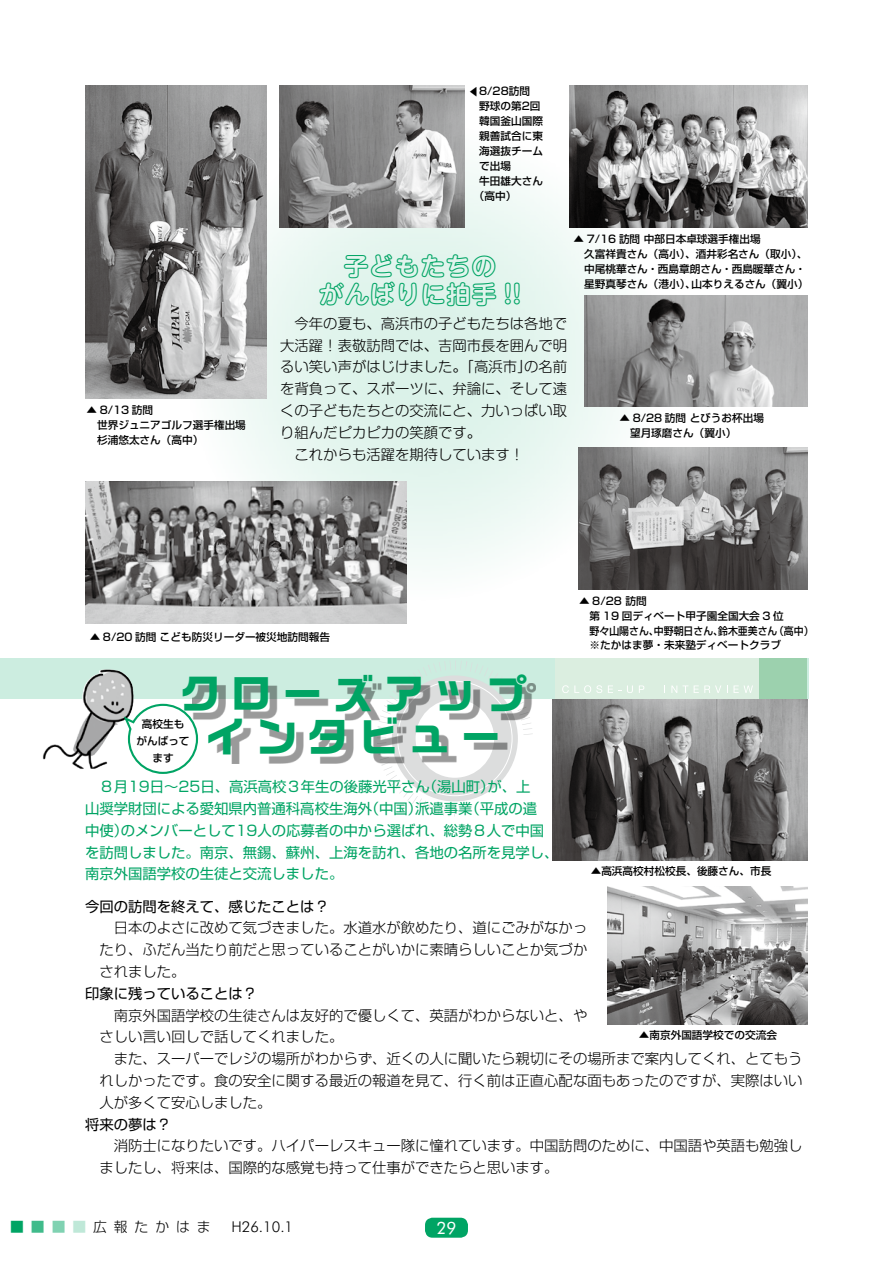
<style>
.page{position:relative;width:893px;height:1263px;background:#fff}
.page>*{position:absolute;margin:0;border:0;box-sizing:border-box;transform-origin:0 0}
.t1{font:700 40.8px/43.3px "Ro G San Srf Std";letter-spacing:.25em;color:#00a464;text-align:center}
.t2{font:25.5px/27.6px "Shin M Go Min Line";color:#00a464;text-align:center}
.t3{font:16.95px "Futura BT";color:#fff}
.t4{font:300 14.85px "Futura BT";color:#000}
.t5{font:300 14.4px/21.8px "Shin Go Pr 6 N";color:#000}
.t6{font:14.4px/21.8px "Shin Go Pr 6 N";color:#00a464}
.t7{font:300 14.4px "Shin M Go Pr 6 N";color:#000}
.t8{font:14.4px "Shin Go Pr 6 N";color:#000}
.t9{font:500 10.65px/14.9px "Shin Go Pr 6 N";color:#000}
.t10{font:500 10.65px "Shin Go Pr 6 N";color:#000;scale:.93 1}
.s1{font-family:"Shin Go Pr 6 N";font-size:13.8px;color:#00a464}
.s2{font-family:"Shin Go Pr 6 N";font-size:13.8px;color:#40bb8b}
.s3{font-family:"Shin Go Pr 6 N";font-size:13.8px;color:#80d2b2}
.s4{font-family:"Shin Go Pr 6 N";font-size:13.8px;color:#bfe8d8}
.s5{font-family:"Shin Go Pr 6 N";font-size:13.8px}
</style>
<div class="page">
<div style="left:425px;top:1218px;width:43px;height:20px;background:#00a464;border-radius:8px"></div>
<svg style="left:186px;top:124px;width:476px;height:476px;fill:#e7f6f0"></svg>
<div style="left:0;top:658px;width:808px;height:41px;background:#ccede0"></div>
<div style="left:555px;top:658px;width:252px;height:41px;background:#dbeee0"></div>
<div style="left:759px;top:658px;width:48px;height:41px;background:#9cd1ae"></div>
<svg style="left:562px;top:685px;width:40px;height:8px"></svg>
<svg style="left:608px;top:685px;width:13px;height:8px"></svg>
<svg style="left:627px;top:685px;width:6px;height:8px"></svg>
<svg style="left:639px;top:685px;width:5px;height:8px"></svg>
<svg style="left:671px;top:685px;width:17px;height:8px"></svg>
<svg style="left:694px;top:685px;width:27px;height:8px"></svg>
<svg style="left:734px;top:685px;width:19px;height:8px"></svg>
<img style="left:553px;top:699px;width:254px;height:162px">
<svg style="left:381px;top:662px;width:131px;height:155px"></svg>
<div style="left:416px;top:699px;width:78px;height:79px;background:#fff;border-radius:50%"></div>
<div style="left:192px;top:683px;width:344px;height:81px;background:#000;opacity:.4"></div>
<img style="left:608px;top:886px;width:200px;height:138px">
<img style="left:569px;top:85px;width:238px;height:142px">
<img style="left:585px;top:295px;width:222px;height:111px">
<img style="left:578px;top:448px;width:229px;height:141px">
<img style="left:279px;top:85px;width:185px;height:142px">
<img style="left:85px;top:482px;width:321px;height:141px">
<img style="left:85px;top:85px;width:182px;height:314px">
<img style="left:49px;top:669px;width:55px;height:85px">
<svg style="left:122px;top:703px;width:77px;height:71px"></svg>
<p class="t9" style="left:86px;top:402px;width:161px">▲ 8/13 訪問<br>　世界ジュニアゴルフ選手権出場　杉浦悠太さん（高中）</p>
<p class="t9" style="left:466px;top:97px;width:12px;rotate:-90deg">▲</p>
<p class="t9" style="left:479px;top:83px;width:52px">8/28訪問</p>
<p class="t9" style="left:479px;top:98px;width:63px">野球の第2回</p>
<p class="t9" style="left:479px;top:113px;width:65px">韓国釜山国際</p>
<p class="t9" style="left:479px;top:128px;width:65px">親善試合に東</p>
<p class="t9" style="left:479px;top:143px;width:65px">海選抜チーム</p>
<p class="t9" style="left:479px;top:158px;width:33px">で出場</p>
<p class="t9" style="left:469px;top:173px;width:76px">　牛田雄大さん</p>
<p class="t9" style="left:469px;top:188px;width:49px">　（高中）</p>
<h2 class="t2" style="left:318px;top:249px;width:204px">子どもたちの<br>がんばりに拍手 !!</h2>
<p class="t9" style="left:584px;top:231px;width:226px;text-indent:-11px">▲ 7/16 訪問 中部日本卓球選手権出場<br>久富祥貴さん（高小）、酒井彩名さん（取小）、中尾桃華さん・西島章朗さん・西島暖華さん・星野真琴さん（港小）、山本りえるさん（翼小）</p>
<p class="t7" style="left:295px;top:312px;width:274px">今年の夏も、高浜市の子どもたちは各地で</p>
<p class="t7" style="left:280px;top:333px;width:289px">大活躍！表敬訪問では、吉岡市長を囲んで明</p>
<p class="t7" style="left:280px;top:355px;width:289px">るい笑い声がはじけました。「高浜市」の名前</p>
<p class="t7" style="left:280px;top:377px;width:289px">を背負って、スポーツに、弁論に、そして遠</p>
<p class="t7" style="left:280px;top:399px;width:289px">くの子どもたちとの交流にと、力いっぱい取</p>
<p class="t7" style="left:280px;top:421px;width:202px">り組んだピカピカの笑顔です。</p>
<p class="t7" style="left:295px;top:442px;width:218px">これからも活躍を期待しています!</p>
<p class="t9" style="left:619px;top:409px;width:146px">▲ 8/28 訪問 とびうお杯出場　望月琢磨さん（翼小）</p>
<p class="t9" style="left:90px;top:629px;width:242px">▲ 8/20 訪問 こども防災リーダー被災地訪問報告</p>
<h1 class="t1" style="left:180px;top:672px;width:348px">クローズアップインタビュー</h1>
<p class="t9" style="left:136px;top:714px;width:55px;line-height:17px;text-align:center">高校生もがんばってます</p>
<p class="t9" style="left:579px;top:593px;width:69px">▲ 8/28 訪問</p>
<p class="t9" style="left:579px;top:608px;width:206px">　第 19 回ディベート甲子園全国大会 3 位</p>
<p class="t10" style="left:590px;top:622px;width:242px">野々山陽さん、中野朝日さん、鈴木亜美さん（高中）</p>
<p class="t9" style="left:579px;top:637px;width:203px">　※たかはま夢・未来塾ディベートクラブ</p>
<p class="t6" style="left:85px;top:775px;width:475px">　８月19日～25日、高浜高校３年生の後藤光平さん（湯山町）が、上<br>山奨学財団による愛知県内普通科高校生海外（中国）派遣事業（平成の遣<br>中使）のメンバーとして19人の応募者の中から選ばれ、総勢８人で中国を訪問しました。南京、無錫、蘇州、上海を訪れ、各地の名所を見学し、南京外国語学校の生徒と交流しました。</p>
<p class="t8" style="left:85px;top:894px;width:245px">今回の訪問を終えて、感じたことは？</p>
<p class="t5" style="left:99px;top:916px;width:489px;text-align:justify">　日本のよさに改めて気づきました。水道水が飲めたり、道にごみがなかったり、ふだん当たり前だと思っていることがいかに素晴らしいことか気づかされました。</p>
<p class="t8" style="left:85px;top:981px;width:174px">印象に残っていることは？</p>
<p class="t5" style="left:99px;top:1003px;width:705px">　南京外国語学校の生徒さんは友好的で優しくて、英語がわからないと、や<br>さしい言い回しで話してくれました。<br>　また、スーパーでレジの場所がわからず、近くの人に聞いたら親切にその場所まで案内してくれ、とてもうれしかったです。食の安全に関する最近の報道を見て、行く前は正直心配な面もあったのですが、実際はいい人が多くて安心しました。</p>
<p class="t8" style="left:85px;top:1112px;width:88px">将来の夢は？</p>
<p class="t5" style="left:99px;top:1134px;width:705px">　消防士になりたいです。ハイパーレスキュー隊に憧れています。中国訪問のために、中国語や英語も勉強しましたし、将来は、国際的な感覚も持って仕事ができたらと思います。</p>
<p class="t9" style="left:591px;top:863px;width:182px">▲高浜高校村松校長、後藤さん、市長</p>
<p class="t9" style="left:639px;top:1027px;width:140px">▲南京外国語学校での交流会</p>
<p class="t4" style="left:10px;top:1218px;width:284px"><span class="s1">■</span><span class="s2">■</span><span class="s3">■</span><span class="s4">■</span><span class="s5">広報たかはま　</span>H26.10.1</p>
<p class="t3" style="left:436px;top:1217px;width:22px">29</p>
</div>
